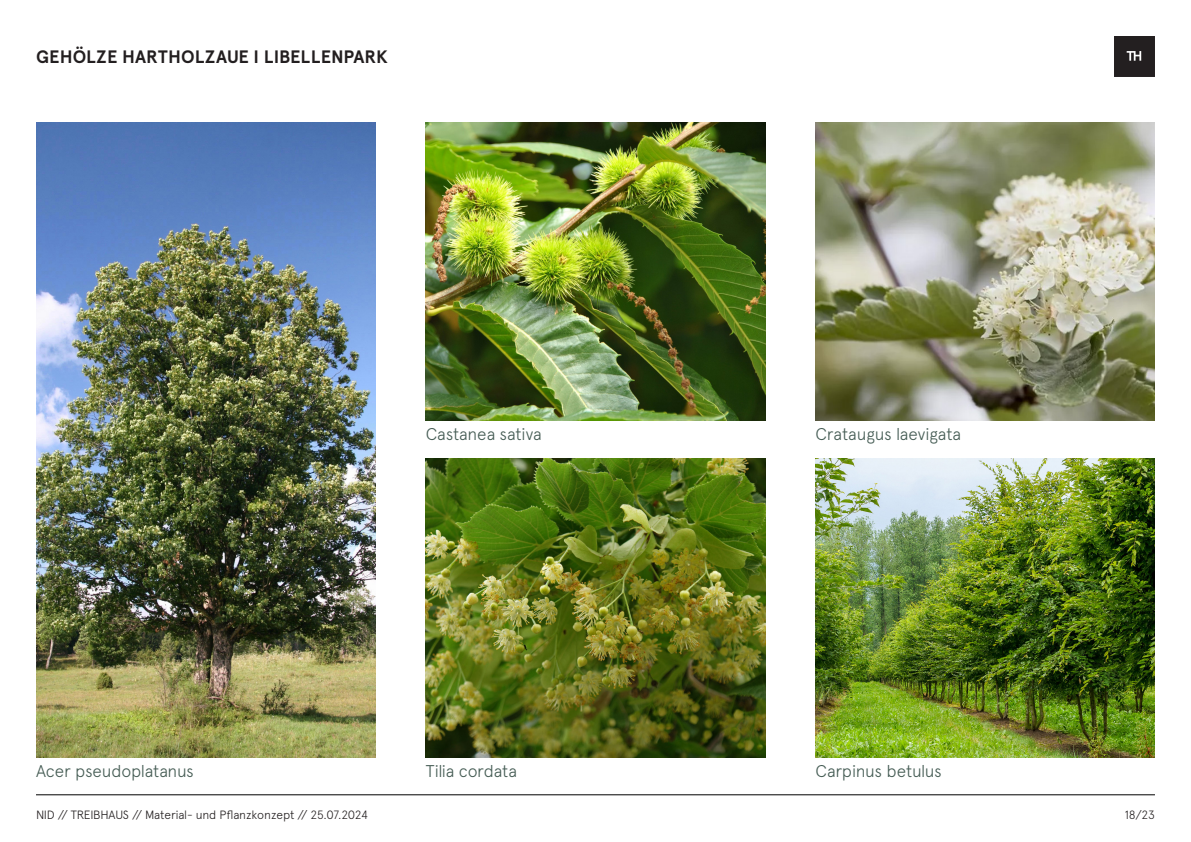
<style>
.page{position:relative;width:1191px;height:842px;background:#fff}
.page>*{position:absolute;margin:0;border:0;box-sizing:border-box;transform-origin:0 0}
.t1{font:700 18px "Apercu";color:#231f20}
.TH_Fliesstext_Groß{font:300 17px "Apercu";letter-spacing:-.01em;color:#455c54}
.t2{font:300 12px "Apercu";letter-spacing:-.02em;color:#231f20}
</style>
<div class="page">
<img style="left:36px;top:122px;width:339px;height:635px">
<img style="left:426px;top:458px;width:339px;height:299px">
<img style="left:815px;top:122px;width:340px;height:299px">
<img style="left:815px;top:458px;width:340px;height:299px">
<img style="left:426px;top:122px;width:339px;height:299px">
<hr style="left:36px;top:794px;width:1119px;height:1px;background:#000">
<div style="left:1114px;top:36px;width:41px;height:41px;background:#231f20"></div>
<p class="t1" style="left:36px;top:46px;width:353px">GEHÖLZE HARTHOLZAUE I LIBELLENPARK</p>
<p class="TH_Fliesstext_Groß" style="left:36px;top:761px;width:159px">Acer pseudoplatanus</p>
<p class="TH_Fliesstext_Groß" style="left:426px;top:424px;width:117px">Castanea sativa</p>
<p class="TH_Fliesstext_Groß" style="left:815px;top:424px;width:147px">Crataugus laevigata</p>
<p class="TH_Fliesstext_Groß" style="left:426px;top:761px;width:93px">Tilia cordata</p>
<p class="TH_Fliesstext_Groß" style="left:815px;top:761px;width:128px">Carpinus betulus</p>
<p class="t2" style="left:36px;top:808px;width:334px">NID // TREIBHAUS // Material- und Pflanzkonzept // 25.07.2024</p>
<p class="t2" style="left:1124px;top:808px;width:32px">18/23</p>
</div>
